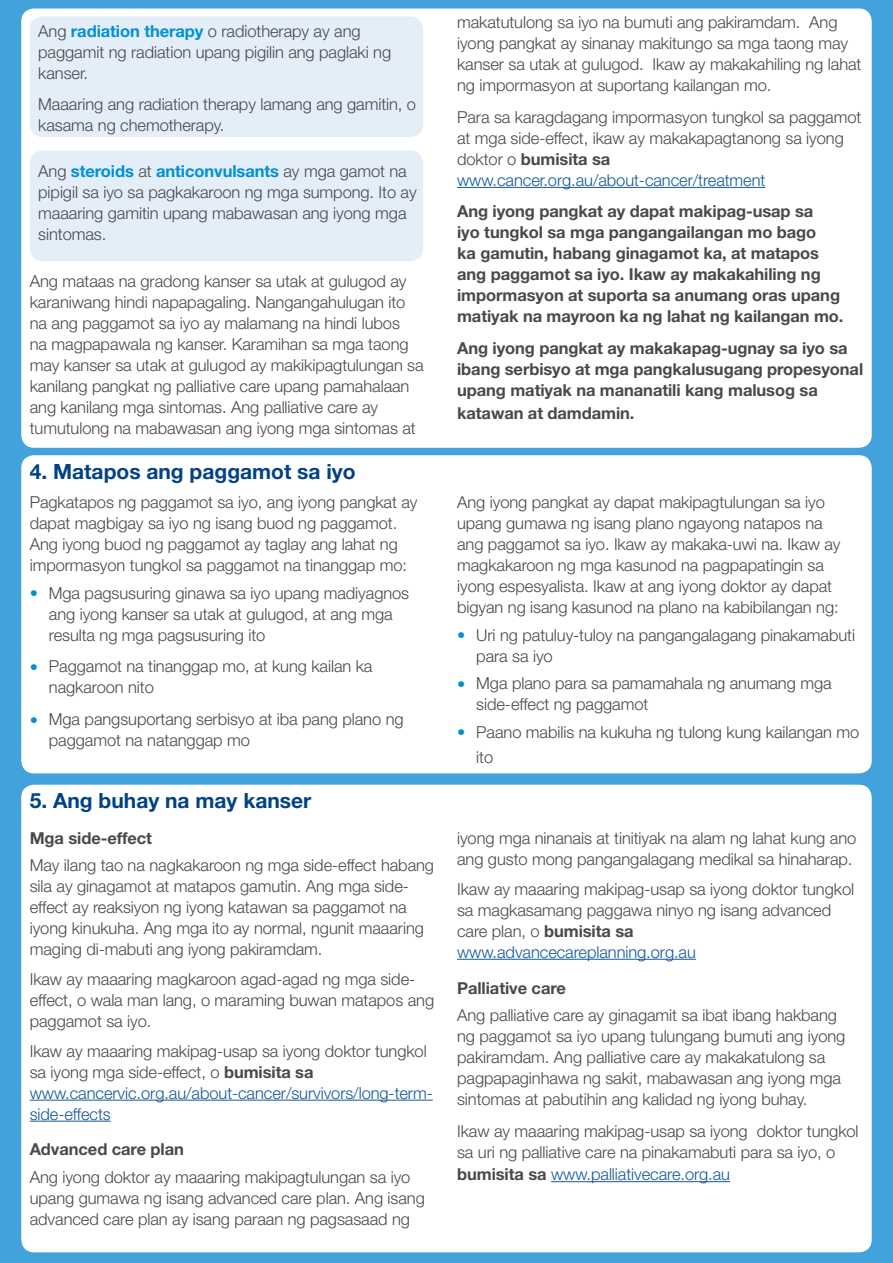
<style>
.page{position:relative;width:893px;height:1263px;background:#42a3dc}
.page>*{position:absolute;margin:0;border:0;box-sizing:border-box;transform-origin:0 0}
.t1{font:700 21px "Helvetica Neue LT Std";color:#004284}
.t2{font:300 16.5px/21px "Helvetica Neue LT Std";letter-spacing:-.005em;color:#4b4848}
.t3{font:700 16.5px/21px "Helvetica Neue LT Std";letter-spacing:-.005em;color:#4b4848}
.t4{font:300 16.5px "Helvetica Neue LT Std";letter-spacing:-.005em;color:#14599e}
.s1{font-weight:700;color:#0090d4}
.s2{color:#0090d4}
.s3{font-weight:700}
.s4{color:#14599e}
.s5{font-weight:700;color:#4b4848}
</style>
<div class="page">
<div style="left:21px;top:9px;width:851px;height:439px;background:#fff;border-radius:13px"></div>
<div style="left:21px;top:455px;width:851px;height:318px;background:#fff;border-radius:13px"></div>
<div style="left:21px;top:785px;width:851px;height:467px;background:#fff;border-radius:13px"></div>
<div style="left:30px;top:16px;width:393px;height:121px;background:#e3eef9;border-radius:13px"></div>
<div style="left:30px;top:150px;width:393px;height:111px;background:#e3eef9;border-radius:13px"></div>
<hr style="left:457px;top:187px;width:308px;height:1px;background:#14599e">
<hr style="left:30px;top:1100px;width:403px;height:1px;background:#14599e">
<hr style="left:30px;top:1121px;width:81px;height:1px;background:#14599e">
<hr style="left:457px;top:959px;width:239px;height:1px;background:#14599e">
<hr style="left:551px;top:1181px;width:179px;height:1px;background:#14599e">
<p class="t2" style="left:38px;top:20px;width:354px">Ang <span class="s1">radiation therapy</span> o radiotherapy ay ang paggamit ng radiation upang pigilin ang paglaki ng kanser.</p>
<p class="t2" style="left:38px;top:94px;width:379px">Maaaring ang radiation therapy lamang ang gamitin, o kasama ng chemotherapy.</p>
<p class="t2" style="left:38px;top:161px;width:380px">Ang <span class="s1">steroids</span> at <span class="s1">anticonvulsants</span> ay mga gamot na pipigil sa iyo sa pagkakaroon ng mga sumpong. Ito ay maaaring gamitin upang mabawasan ang iyong mga sintomas.</p>
<p class="t2" style="left:30px;top:270px;width:395px">Ang mataas na gradong kanser sa utak at gulugod ay karaniwang hindi napapagaling. Nangangahulugan ito na ang paggamot sa iyo ay malamang na hindi lubos<br>na magpapawala ng kanser. Karamihan sa mga taong may kanser sa utak at gulugod ay makikipagtulungan sa kanilang pangkat ng palliative care upang pamahalaan ang kanilang mga sintomas. Ang palliative care ay tumutulong na mabawasan ang iyong mga sintomas at</p>
<p class="t1" style="left:30px;top:458px;width:327px">4. Matapos ang paggamot sa iyo</p>
<p class="t2" style="left:30px;top:491px;width:389px">Pagkatapos ng paggamot sa iyo, ang iyong pangkat ay dapat magbigay sa iyo ng isang buod ng paggamot.<br>Ang iyong buod ng paggamot ay taglay ang lahat ng impormasyon tungkol sa paggamot na tinanggap mo:</p>
<p class="t2" style="left:49px;top:582px;width:362px;text-indent:-19px"><span class="s2">•</span> Mga pagsusuring ginawa sa iyo upang madiyagnos ang iyong kanser sa utak at gulugod, at ang mga resulta ng mga pagsusuring ito</p>
<p class="t2" style="left:49px;top:655px;width:325px;text-indent:-19px"><span class="s2">•</span> Paggamot na tinanggap mo, at kung kailan ka nagkaroon nito</p>
<p class="t2" style="left:49px;top:708px;width:356px;text-indent:-19px"><span class="s2">•</span> Mga pangsuportang serbisyo at iba pang plano ng paggamot na natanggap mo</p>
<p class="t1" style="left:30px;top:788px;width:283px">5. Ang buhay na may kanser</p>
<p class="t3" style="left:30px;top:827px;width:124px">Mga side-effect</p>
<p class="t2" style="left:30px;top:855px;width:406px">May ilang tao na nagkakaroon ng mga side-effect habang sila ay ginagamot at matapos gamutin. Ang mga side&shy;effect ay reaksiyon ng iyong katawan sa paggamot na iyong kinukuha. Ang mga ito ay normal, ngunit maaaring maging di-mabuti ang iyong pakiramdam.</p>
<p class="t2" style="left:30px;top:968px;width:406px">Ikaw ay maaaring magkaroon agad-agad ng mga side&shy;effect, o wala man lang, o maraming buwan matapos ang paggamot sa iyo.</p>
<p class="t2" style="left:30px;top:1040px;width:405px">Ikaw ay maaaring makipag-usap sa iyong doktor tungkol sa iyong mga side-effect, o <span class="s3">bumisita sa </span><span class="s4">www.cancervic.org.au/about-cancer/survivors/long-term&shy;side-effects</span></p>
<p class="t3" style="left:30px;top:1139px;width:156px">Advanced care plan</p>
<p class="t2" style="left:30px;top:1166px;width:397px">Ang iyong doktor ay maaaring makipagtulungan sa iyo upang gumawa ng isang advanced care plan. Ang isang advanced care plan ay isang paraan ng pagsasaad ng</p>
<p class="t2" style="left:457px;top:11px;width:406px">makatutulong sa iyo na bumuti ang pakiramdam. Ang iyong pangkat ay sinanay makitungo sa mga taong may kanser sa utak at gulugod. Ikaw ay makakahiling ng lahat ng impormasyon at suportang kailangan mo.</p>
<p class="t2" style="left:457px;top:106px;width:406px">Para sa karagdagang impormasyon tungkol sa paggamot at mga side-effect, ikaw ay makakapagtanong sa iyong doktor o <span class="s3">bumisita sa </span><span class="s4">www.cancer.org.au/about-cancer/treatment</span></p>
<p class="t3" style="left:457px;top:201px;width:388px">Ang iyong pangkat ay dapat makipag-usap sa<br>iyo tungkol sa mga pangangailangan mo bago<br>ka gamutin, habang ginagamot ka, at matapos ang paggamot sa iyo. Ikaw ay makakahiling ng impormasyon at suporta sa anumang oras upang matiyak na mayroon ka ng lahat ng kailangan mo.</p>
<p class="t3" style="left:457px;top:337px;width:408px">Ang iyong pangkat ay makakapag-ugnay sa iyo sa ibang serbisyo at mga pangkalusugang propesyonal upang matiyak na mananatili kang malusog sa</p>
<p class="t3" style="left:457px;top:402px;width:179px">katawan at damdamin.</p>
<p class="t2" style="left:457px;top:491px;width:385px">Ang iyong pangkat ay dapat makipagtulungan sa iyo upang gumawa ng isang plano ngayong natapos na ang paggamot sa iyo. Ikaw ay makaka-uwi na. Ikaw ay magkakaroon ng mga kasunod na pagpapatingin sa iyong espesyalista. Ikaw at ang iyong doktor ay dapat bigyan ng isang kasunod na plano na kabibilangan ng:</p>
<p class="t2" style="left:476px;top:624px;width:380px;text-indent:-19px"><span class="s2">•</span> Uri ng patuluy-tuloy na pangangalagang pinakamabuti para sa iyo</p>
<p class="t2" style="left:476px;top:672px;width:357px;text-indent:-19px"><span class="s2">•</span> Mga plano para sa pamamahala ng anumang mga side-effect ng paggamot</p>
<p class="t2" style="left:476px;top:718px;width:385px;line-height:25.5px;text-indent:-19px"><span class="s2">•</span> Paano mabilis na kukuha ng tulong kung kailangan mo ito</p>
<p class="t2" style="left:457px;top:827px;width:401px">iyong mga ninanais at tinitiyak na alam ng lahat kung ano ang gusto mong pangangalagang medikal sa hinaharap.</p>
<p class="t2" style="left:457px;top:878px;width:399px">Ikaw ay maaaring makipag-usap sa iyong doktor tungkol sa magkasamang paggawa ninyo ng isang advanced care plan, o <span class="s3">bumisita sa </span><span class="s4">www.advancecareplanning.org.au</span></p>
<p class="t3" style="left:457px;top:977px;width:110px">Palliative care</p>
<p class="t2" style="left:457px;top:1004px;width:390px">Ang palliative care ay ginagamit sa ibat ibang hakbang ng paggamot sa iyo upang tulungang bumuti ang iyong pakiramdam. Ang palliative care ay makakatulong sa pagpapaginhawa ng sakit, mabawasan ang iyong mga sintomas at pabutihin ang kalidad ng iyong buhay.</p>
<p class="t2" style="left:457px;top:1120px;width:403px">Ikaw ay maaaring makipag-usap sa iyong doktor tungkol sa uri ng palliative care na pinakamabuti para sa iyo, o</p>
<p class="t4" style="left:457px;top:1164px;width:274px"><span class="s5">bumisita sa</span> www.palliativecare.org.au</p>
</div>
